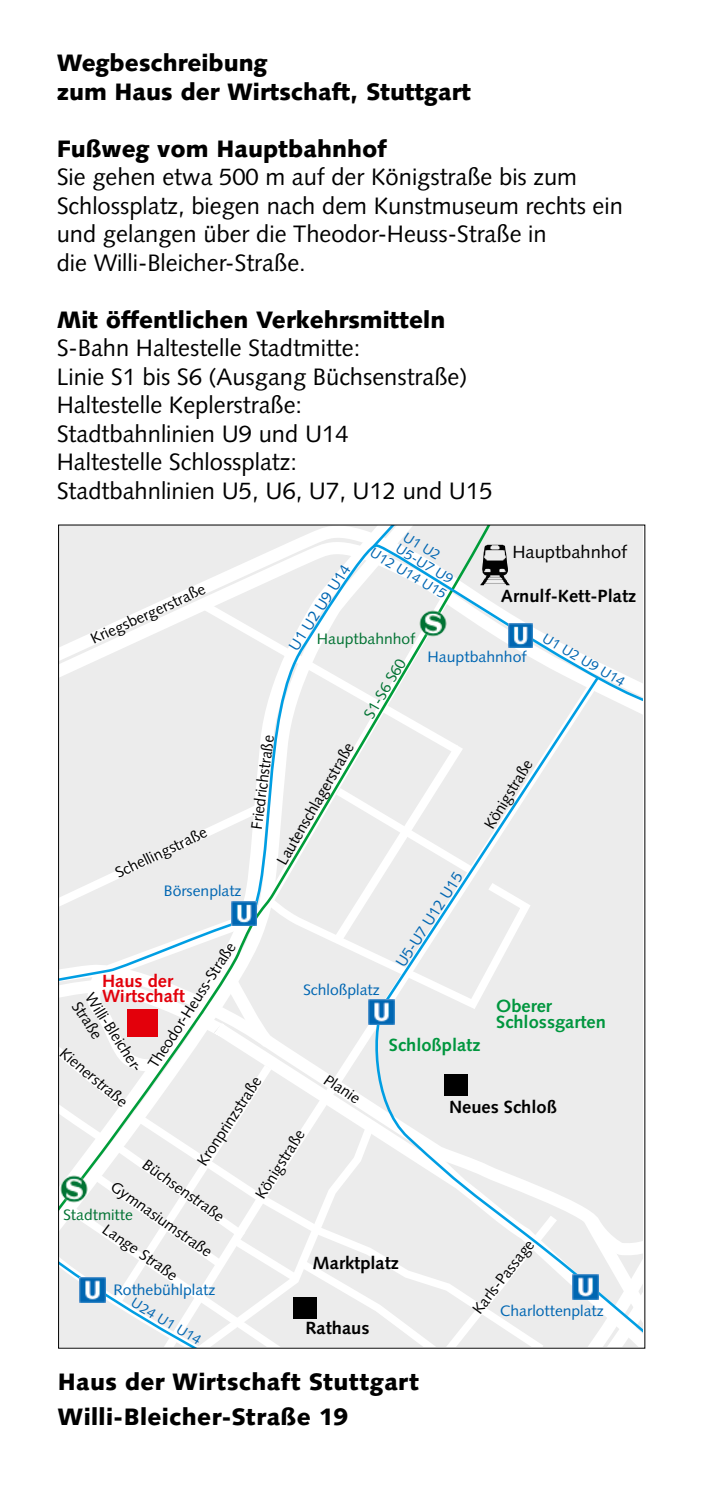
<style>
.page{position:relative;width:702px;height:1489px;background:#fff}
.page>*{position:absolute;margin:0;border:0;box-sizing:border-box;transform-origin:0 0}
.t1{font:23.75px/28.5px "Syntax";color:#000}
.Headline{font:900 23.75px/28.5px "Syntax";color:#000}
.t2{font:700 17.75px "Syntax";color:#000;scale:1.04 1}
.t3{font:700 17.75px/16.2px "Syntax";color:#00963e;scale:1.04 1}
.t4{font:700 17.75px/15px "Syntax";color:#e3000b;scale:1.04 1}
.t5{font:17.75px "Syntax";color:#000;scale:1.04 1}
.t6{font:15.75px "Syntax";color:#000;scale:.96 1}
.t7{font:15.5px/15.8px "Syntax";color:#000}
.t8{font:15.5px "Syntax";color:#0066b2}
.t9{font:15.5px "Syntax";color:#007232}
.t10{font:15.25px "Syntax";color:#000}
.t11{font:15px "Syntax";color:#0066b2;scale:1.04 1}
.t12{font:15px "Syntax";color:#007232;scale:1.04 1}
.t13{font:14px/14px "Syntax";color:#0066b2}
</style>
<div class="page">
<svg style="left:60px;top:526px;width:436px;height:17px;background:#eceded"></svg>
<svg style="left:60px;top:543px;width:582px;height:192px"></svg>
<svg style="left:370px;top:526px;width:49px;height:24px"></svg>
<svg style="left:368px;top:675px;width:274px;height:668px;background:#ebeced"></svg>
<img style="left:508px;top:623px;width:24px;height:24px">
<img style="left:572px;top:1274px;width:26px;height:25px">
<svg style="left:60px;top:735px;width:505px;height:611px"></svg>
<img style="left:80px;top:1277px;width:26px;height:25px">
<div style="left:444px;top:1074px;width:23px;height:21px;background:#000"></div>
<div style="left:294px;top:1297px;width:23px;height:21px;background:#000"></div>
<p class="Headline" style="left:57px;top:49px;width:416px">Wegbeschreibung<br>zum Haus der Wirtschaft, Stuttgart</p>
<p class="Headline" style="left:57px;top:134px;width:331px">Fußweg vom Hauptbahnhof</p>
<p class="t1" style="left:57px;top:163px;width:567px">Sie gehen etwa 500 m auf der Königstraße bis zum Schlossplatz, biegen nach dem Kunstmuseum rechts ein und gelangen über die Theodor-Heuss-Straße in<br>die Willi-Bleicher-Straße.</p>
<p class="Headline" style="left:57px;top:305px;width:390px">Mit öffentlichen Verkehrsmitteln</p>
<p class="t1" style="left:57px;top:334px;width:305px">S-Bahn Haltestelle Stadtmitte:</p>
<p class="t1" style="left:57px;top:362px;width:412px">Linie S1 bis S6 (Ausgang Büchsenstraße)</p>
<p class="t1" style="left:57px;top:391px;width:293px">Haltestelle Keplerstraße:<br>Stadtbahnlinien U9 und U14</p>
<p class="t1" style="left:57px;top:448px;width:437px">Haltestelle Schlossplatz:<br>Stadtbahnlinien U5, U6, U7, U12 und U15</p>
<p class="t10" style="left:88px;top:631px;width:126px;rotate:-25deg">Kriegsbergerstraße</p>
<p class="t13" style="left:408px;top:529px;width:66px;rotate:31deg">U1 U2<br>U5-U7 U9</p>
<p class="t5" style="left:512px;top:541px;width:112px">Hauptbahnhof</p>
<p class="t2" style="left:501px;top:586px;width:131px">Arnulf-Kett-Platz</p>
<p class="t13" style="left:375px;top:545px;width:88px;rotate:31deg">U12 U14 U15</p>
<p class="t8" style="left:285px;top:643px;width:101px;rotate:-57deg">U1 U2 U9 U14</p>
<p class="t12" style="left:317px;top:630px;width:96px">Hauptbahnhof</p>
<p class="t13" style="left:547px;top:630px;width:94px;rotate:30deg">U1 U2 U9 U14</p>
<p class="t11" style="left:427px;top:648px;width:97px">Hauptbahnhof</p>
<p class="t9" style="left:360px;top:712px;width:68px;rotate:-59deg">S1-S6 S60</p>
<p class="t6" style="left:247px;top:828px;width:100px;rotate:-83deg">Friedrichstraße</p>
<p class="t7" style="left:274px;top:859px;width:140px;rotate:-60deg">Lautenschlagerstraße</p>
<p class="t7" style="left:481px;top:822px;width:80px;rotate:-58deg">Königstraße</p>
<p class="t10" style="left:112px;top:865px;width:101px;rotate:-25deg">Schellingstraße</p>
<p class="t8" style="left:392px;top:960px;width:111px;rotate:-57deg">U5-U7 U12 U15</p>
<p class="t11" style="left:164px;top:882px;width:76px">Börsenplatz</p>
<p class="t7" style="left:145px;top:1062px;width:148px;rotate:-57deg">Theodor-Heuss-Straße</p>
<p class="t4" style="left:102px;top:973px;width:81px">Haus der<br>Wirtschaft</p>
<p class="t11" style="left:303px;top:980px;width:75px">Schloßplatz</p>
<p class="t7" style="left:96px;top:989px;width:94px;rotate:57deg">Willi-Bleicher-<br>Straße</p>
<p class="t3" style="left:496px;top:997px;width:107px">Oberer<br>Schlossgarten</p>
<p class="t3" style="left:389px;top:1037px;width:89px">Schloßplatz</p>
<p class="t10" style="left:68px;top:1043px;width:84px;rotate:40deg">Kienerstraße</p>
<p class="t10" style="left:330px;top:1070px;width:41px;rotate:33deg">Planie</p>
<p class="t7" style="left:194px;top:1160px;width:105px;rotate:-57deg">Kronprinzstraße</p>
<p class="t2" style="left:449px;top:1096px;width:105px">Neues Schloß</p>
<p class="t7" style="left:253px;top:1192px;width:80px;rotate:-58deg">Königstraße</p>
<p class="t10" style="left:149px;top:1155px;width:97px;rotate:35deg">Büchsenstraße</p>
<p class="t10" style="left:117px;top:1177px;width:121px;rotate:35deg">Gymnasiumstraße</p>
<p class="t12" style="left:63px;top:1205px;width:69px">Stadtmitte</p>
<p class="t10" style="left:110px;top:1219px;width:88px;rotate:35deg">Lange Straße</p>
<p class="t7" style="left:470px;top:1306px;width:91px;rotate:-52deg">Karls-Passage</p>
<p class="t2" style="left:312px;top:1252px;width:85px">Marktplatz</p>
<p class="t11" style="left:113px;top:1280px;width:100px">Rothebühlplatz</p>
<p class="t13" style="left:136px;top:1295px;width:80px;rotate:30deg">U24 U1 U14</p>
<p class="t11" style="left:500px;top:1301px;width:101px">Charlottenplatz</p>
<p class="t2" style="left:305px;top:1317px;width:63px">Rathaus</p>
<p class="Headline" style="left:58px;top:1367px;width:362px">Haus der Wirtschaft Stuttgart</p>
<p class="Headline" style="left:57px;top:1402px;width:292px">Willi-Bleicher-Straße 19</p>
</div>
